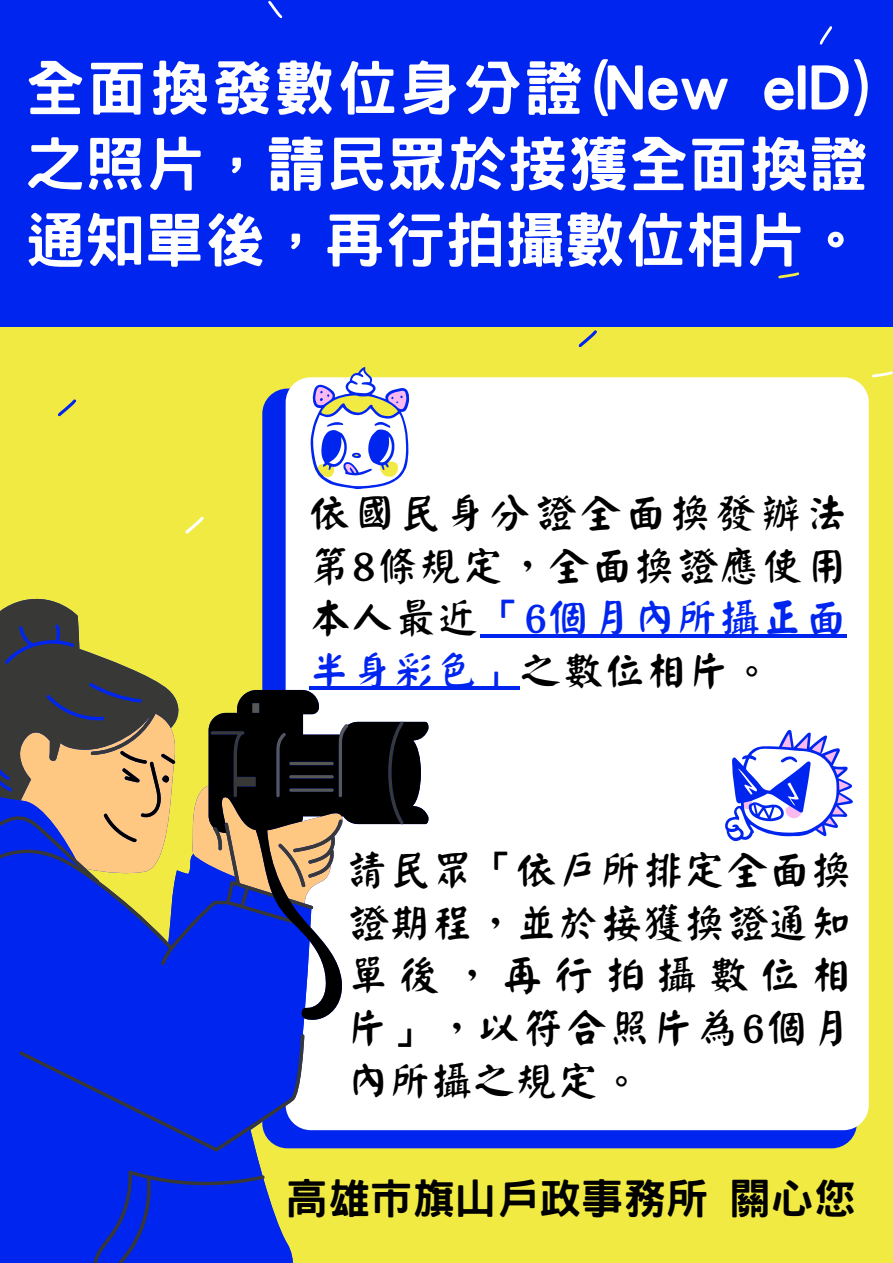
<style>
.page{position:relative;width:893px;height:1263px;background:#f1ea42}
.page>*{position:absolute;margin:0;border:0;box-sizing:border-box;transform-origin:0 0}
.t1{font:800 60px/76px "Han Wang Hei";letter-spacing:.005em;color:#fff;text-align:justify}
.t2{font:800 42.22px "Han Wang Hei";color:#000}
.t3{font:42.15px/52.7px "Han Wang Yan Kai";letter-spacing:.015em;color:#000;text-align:justify}
.s1{color:#0025ef}
</style>
<div class="page">
<div style="left:0;top:0;width:893px;height:327px;background:#0025ef"></div>
<svg style="left:268px;top:0;width:15px;height:19px"></svg>
<svg style="left:819px;top:26px;width:13px;height:19px"></svg>
<svg style="left:872px;top:371px;width:21px;height:7px"></svg>
<svg style="left:578px;top:330px;width:19px;height:18px"></svg>
<div style="left:262px;top:389px;width:595px;height:759px;background:#0025ef;border-radius:25px"></div>
<div style="left:286px;top:377px;width:582px;height:753px;background:#fff;border-radius:25px"></div>
<svg style="left:725px;top:729px;width:128px;height:112px"></svg>
<svg style="left:310px;top:367px;width:99px;height:122px"></svg>
<hr style="left:480px;top:634px;width:367px;height:3px;background:#0025ef">
<hr style="left:309px;top:687px;width:210px;height:3px;background:#0025ef">
<svg style="left:0;top:593px;width:404px;height:670px;fill:#0025ef"></svg>
<svg style="left:103px;top:690px;width:326px;height:330px"></svg>
<svg style="left:58px;top:399px;width:19px;height:18px"></svg>
<svg style="left:185px;top:516px;width:19px;height:18px"></svg>
<svg style="left:778px;top:272px;width:22px;height:7px"></svg>
<h1 class="t1" style="left:24px;top:50px;width:846px">全面換發數位身分證(New eID)之照片，請民眾於接獲全面換證通知單後，再行拍攝數位相片。</h1>
<p class="t3" style="left:309px;top:487px;width:539px">依國民身分證全面換發辦法第8條規定，全面換證應使用本人最近<span class="s1">「6個月內所攝正面半身彩色」</span>之數位相片。</p>
<p class="t3" style="left:347px;top:844px;width:507px">請民眾「依戶所排定全面換證期程，並於接獲換證通知單後，再行拍攝數位相片」，以符合照片為6個月內所攝之規定。</p>
<p class="t2" style="left:286px;top:1177px;width:571px">高雄市旗山戶政事務所 關心您</p>
</div>
